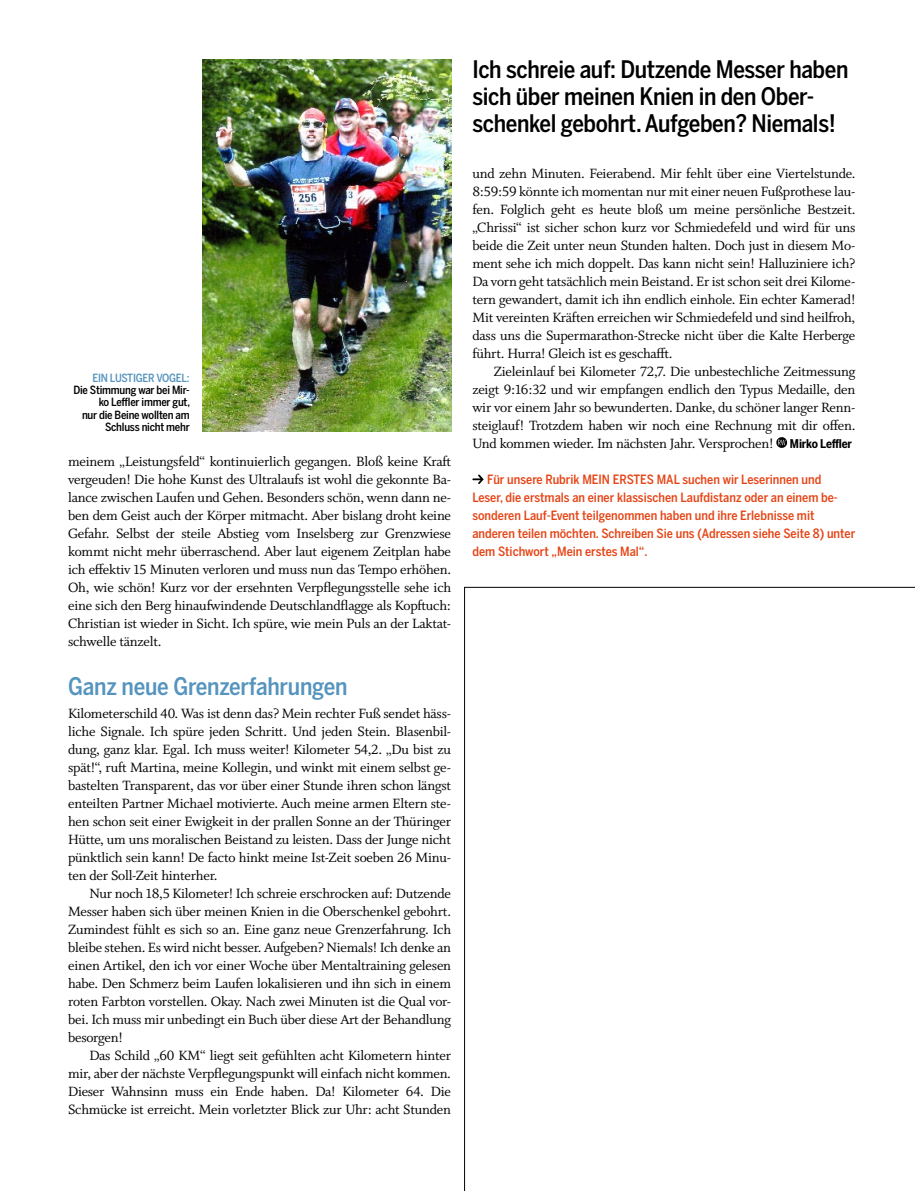
<style>
.page{position:relative;width:915px;height:1191px;background:#fff}
.page>*{position:absolute;margin:0;border:0;box-sizing:border-box;transform-origin:0 0}
.t1{font:500 24px/27px "Benton Sans Cond";letter-spacing:-.015em;color:#000}
.t2{font:500 24px "Benton Sans Cond";letter-spacing:-.02em;color:#5594be}
.t3{font:15px/18px "Whitman Roman LF";letter-spacing:-.015em;color:#000;text-align:justify}
.t4{font:500 12.75px/18px "Benton Sans Cond";color:#e64415}
.t5{font:500 11.25px/12.3px "Benton Sans Cond";letter-spacing:-.02em;color:#000;text-align:right}
.t6{font:500 11.25px "Benton Sans Cond";letter-spacing:-.02em;color:#5594be}
.s1{font-family:"Benton Sans Cond";font-weight:700;font-size:12px}
</style>
<div class="page">
<img style="left:203px;top:60px;width:248px;height:371px">
<svg style="left:776px;top:437px;width:10px;height:11px"></svg>
<hr style="left:464px;top:587px;width:450px;height:1px;background:#000">
<hr style="left:464px;top:587px;width:1px;height:604px;background:#000">
<svg style="left:472px;top:474px;width:11px;height:10px"></svg>
<p class="t6" style="left:92px;top:371px;width:99px">Ein lustiger Vogel:</p>
<p class="t5" style="left:73px;top:384px;width:118px">Die Stimmung war bei Mir&shy;ko Leffler immer gut,<br>nur die Beine wollten am<br>Schluss nicht mehr</p>
<p class="t3" style="left:68px;top:453px;width:384px">meinem „Leistungsfeld“ kontinuierlich gegangen. Bloß keine Kraft vergeuden! Die hohe Kunst des Ultra-laufs ist wohl die gekonnte Ba&shy;lance zwischen Laufen und Gehen. Besonders schön, wenn dann ne&shy;ben dem Geist auch der Körper mitmacht. Aber bislang droht keine Gefahr. Selbst der steile Abstieg vom Inselsberg zur Grenzwiese kommt nicht mehr überraschend. Aber laut eigenem Zeitplan habe ich effektiv 15 Minuten verloren und muss nun das Tempo erhöhen.<br>Oh, wie schön! Kurz vor der ersehnten Verpflegungsstelle sehe ich eine sich den Berg hinaufwindende Deutschlandflagge als Kopftuch:<br>Christian ist wieder in Sicht. Ich spüre, wie mein Puls an der Laktat&shy;schwelle tänzelt.</p>
<h1 class="t2" style="left:68px;top:673px;width:281px">Ganz neue Grenzerfahrungen</h1>
<p class="t3" style="left:68px;top:705px;width:384px">Kilometerschild 40. Was ist denn das? Mein rechter Fuß sendet häss&shy;liche Signale. Ich spüre jeden Schritt. Und jeden Stein. Blasenbil&shy;dung, ganz klar. Egal. Ich muss weiter! Kilometer 54,2. „Du bist zu spät!“, ruft Martina, meine Kollegin, und winkt mit einem selbst ge&shy;bastelten Transparent, das vor über einer Stunde ihren schon längst enteilten Partner Michael motivierte. Auch meine armen Eltern ste&shy;hen schon seit einer Ewigkeit in der prallen Sonne an der Thüringer Hütte, um uns moralischen Beistand zu leisten. Dass der Junge nicht pünktlich sein kann! De facto hinkt meine Ist-Zeit soeben 26 Minu&shy;ten der Soll-Zeit hinterher.</p>
<p class="t3" style="left:68px;top:885px;width:384px;text-indent:21px">Nur noch 18,5 Kilometer! Ich schreie erschrocken auf: Dutzende Messer haben sich über meinen Knien in die Oberschenkel gebohrt.<br>Zumindest fühlt es sich so an. Eine ganz neue Grenzerfahrung. Ich bleibe stehen. Es wird nicht besser. Aufgeben? Niemals! Ich denke an einen Artikel, den ich vor einer Woche über Mentaltraining gelesen habe. Den Schmerz beim Laufen lokalisieren und ihn sich in einem roten Farbton vorstellen. Okay. Nach zwei Minuten ist die Qual vor&shy;bei. Ich muss mir unbedingt ein Buch über diese Art der Behandlung besorgen!</p>
<p class="t3" style="left:68px;top:1047px;width:384px;text-indent:21px">Das Schild „60 KM“ liegt seit gefühlten acht Kilometern hinter mir, aber der nächste Verpflegungspunkt will einfach nicht kommen.<br>Dieser Wahnsinn muss ein Ende haben. Da! Kilometer 64. Die Schmücke ist erreicht. Mein vorletzter Blick zur Uhr: acht Stunden</p>
<h1 class="t1" style="left:472px;top:57px;width:377px">Ich schreie auf: Dutzende Messer haben sich über meinen Knien in den Ober&shy;schenkel gebohrt. Aufgeben? Niemals!</h1>
<p class="t3" style="left:472px;top:165px;width:384px">und zehn Minuten. Feierabend. Mir fehlt über eine Viertelstunde.<br>8:59:59 könnte ich momentan nur mit einer neuen Fußpro-these lau&shy;fen. Folglich geht es heute bloß um meine persönliche Bestzeit. „Chrissi“ ist sicher schon kurz vor Schmiedefeld und wird für uns beide die Zeit unter neun Stunden halten. Doch just in diesem Mo&shy;ment sehe ich mich doppelt. Das kann nicht sein! Hallu-ziniere ich?<br>Da vorn geht tatsächlich mein Beistand. Er ist schon seit drei Kilome&shy;tern gewandert, damit ich ihn endlich einhole. Ein echter Kamerad!<br>Mit vereinten Kräften erreichen wir Schmiedefeld und sind heilfroh, dass uns die Supermarathon-Strecke nicht über die Kalte Herberge führt. Hurra! Gleich ist es geschafft.</p>
<p class="t3" style="left:472px;top:363px;width:384px;text-indent:21px">Zieleinlauf bei Kilometer 72,7. Die unbestechliche Zeitmessung zeigt 9:16:32 und wir empfangen endlich den Typus Medaille, den wir vor einem Jahr so bewunderten. Danke, du schöner langer Renn&shy;steiglauf! Trotzdem haben wir noch eine Rechnung mit dir offen.<br>Und kommen wieder. Im nächsten Jahr. Versprochen! <span class="s1">Mirko Leffler</span></p>
<p class="t4" style="left:487px;top:470px;width:147px">Für unsere Rubrik MEIN ERSTES</p>
<p class="t4" style="left:472px;top:470px;width:384px;text-indent:184px">MAL suchen wir Leserinnen und Leser, die erstmals an einer klassischen Laufdistanz oder an einem be&shy;sonderen Lauf-Event teilgenommen haben und ihre Erlebnisse mit anderen teilen möchten. Schreiben Sie uns (Adressen siehe Seite 8) unter dem Stichwort „Mein erstes Mal“.</p>
</div>
